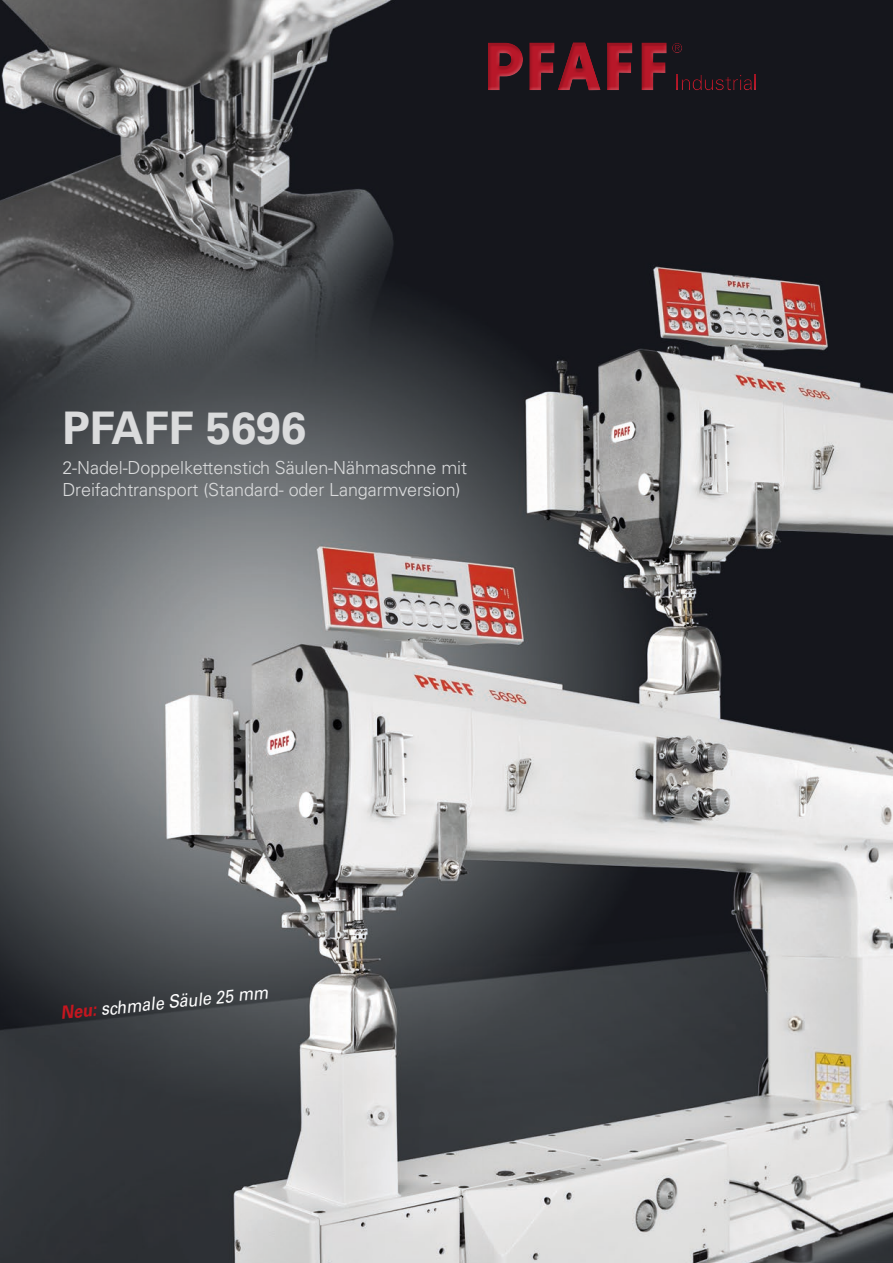
<style>
.page{position:relative;width:893px;height:1263px;background:#fff}
.page>*{position:absolute;margin:0;border:0;box-sizing:border-box;transform-origin:0 0}
.Zwischenüberschrift{font:700 45px "Univers";color:#dadbdc}
.Zwischenüberschrift-2{font:300 18px/21.6px "Univers";letter-spacing:-.005em;color:#dadbdc}
.t1{font:italic 18px "Univers LT Pro 55";color:#fff;scale:.9 1}
.s1{font-family:"Univers LT Pro 65";font-weight:700;color:#c6161f}
</style>
<div class="page">
<img style="left:0;top:0;width:893px;height:1263px">
<div style="left:487px;top:42px;width:270px;height:48px;background:#1a181c;opacity:.18"></div>
<p class="Zwischenüberschrift" style="left:62px;top:402px;width:245px">PFAFF 5696</p>
<p class="Zwischenüberschrift-2" style="left:62px;top:457px;width:406px">2-Nadel-Doppelkettenstich Säulen-Nähmaschne mit<br>Dreifachtransport (Standard- oder Langarmversion)</p>
<p class="t1" style="left:59px;top:1001px;width:233px;rotate:-6deg"><span class="s1">Neu:</span> schmale Säule 25 mm</p>
</div>
